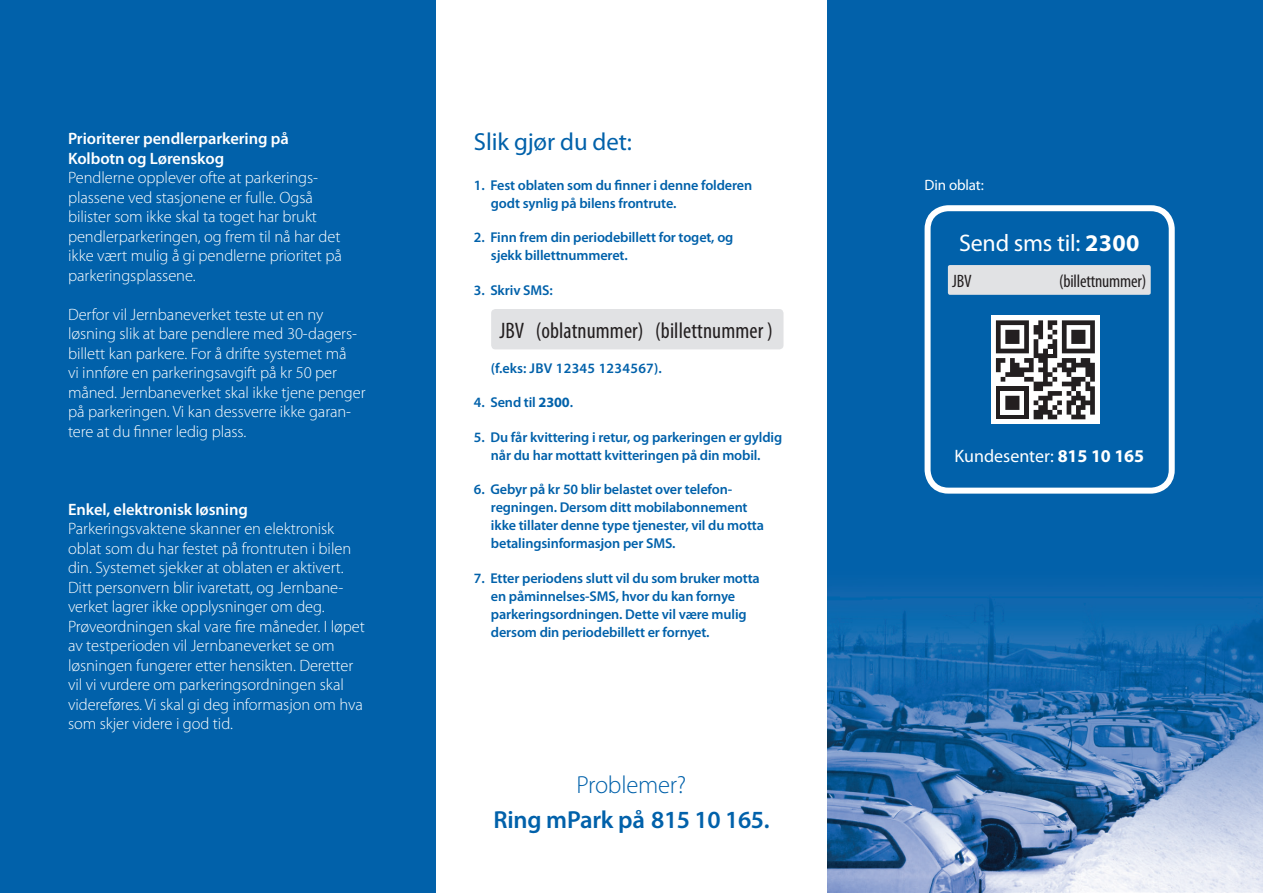
<style>
.page{position:relative;width:1263px;height:893px;background:#fff}
.page>*{position:absolute;margin:0;border:0;box-sizing:border-box;transform-origin:0 0}
.t1{font:600 24.75px/34.5px "Myriad Pro";letter-spacing:-.01em;color:#0161aa;text-align:center}
.t2{font:24.75px "Myriad Pro";letter-spacing:-.005em;color:#0161aa}
.t3{font:24px "Myriad Pro";letter-spacing:-.01em;color:#fff}
.t4{font:condensed 22.5px "Myriad Pro";letter-spacing:.005em;color:#231f20}
.t5{font:18px "Myriad Pro";color:#fff}
.t6{font:condensed 18px "Myriad Pro";letter-spacing:-.01em;color:#231f20}
.t7{font:300 16.5px/19.5px "Myriad Pro";letter-spacing:-.005em;color:#fff}
.t8{font:600 16.5px/19.5px "Myriad Pro";letter-spacing:-.005em;color:#fff}
.t9{font:15px "Myriad Pro";letter-spacing:-.01em;color:#fff}
.t10{font:600 14.25px/18px "Myriad Pro";letter-spacing:-.01em;color:#0161aa}
.t11{font:600 14.25px "Myriad Pro";letter-spacing:.02em;color:#0161aa}
.s1{font-weight:700}
.s2{font-weight:300}
</style>
<div class="page">
<div style="left:491px;top:309px;width:292px;height:40px;background:#e1e2e4;border-radius:4px"></div>
<img style="left:828px;top:0;width:435px;height:893px">
<div style="left:0;top:1px;width:435px;height:892px;background:#0161aa"></div>
<div style="left:927px;top:208px;width:245px;height:283px;background:#0161aa;border-radius:21px"></div>
<div style="left:924px;top:205px;width:251px;height:289px;border:6px solid #fff;border-radius:21px"></div>
<div style="left:948px;top:265px;width:203px;height:30px;background:#e1e2e4;border-radius:2px"></div>
<div style="left:991px;top:316px;width:108px;height:108px;background:#fff"></div>
<svg style="left:996px;top:320px;width:99px;height:99px"></svg>
<p class="t8" style="left:68px;top:128px;width:222px">Prioriterer pendlerparkering på<br>Kolbotn og Lørenskog</p>
<p class="t7" style="left:68px;top:168px;width:275px">Pendlerne opplever ofte at parkerings&shy;plassene ved stasjonene er fulle. Også bilister som ikke skal ta toget har brukt pendlerparkeringen, og frem til nå har det ikke vært mulig å gi pendlerne prioritet på parkeringsplassene.</p>
<p class="t7" style="left:68px;top:304px;width:299px">Derfor vil Jernbaneverket teste ut en ny løsning slik at bare pendlere med 30-dagers&shy;billett kan parkere. For å drifte systemet må<br>vi innføre en parkeringsavgift på kr 50 per måned. Jernbaneverket skal ikke tjene penger på parkeringen. Vi kan dessverre ikke garan&shy;tere at du finner ledig plass.</p>
<p class="t8" style="left:68px;top:499px;width:181px">Enkel, elektronisk løsning</p>
<p class="t7" style="left:68px;top:519px;width:298px">Parkeringsvaktene skanner en elektronisk oblat som du har festet på frontruten i bilen din. Systemet sjekker at oblaten er aktivert.<br>Ditt personvern blir ivaretatt, og Jernbane&shy;verket lagrer ikke opplysninger om deg.<br>Prøveordningen skal vare fire måneder. I løpet av testperioden vil Jernbaneverket se om løsningen fungerer etter hensikten. Deretter vil vi vurdere om parkeringsordningen skal videreføres. Vi skal gi deg informasjon om hva som skjer videre i god tid.</p>
<p class="t2" style="left:474px;top:127px;width:160px">Slik gjør du det:</p>
<p class="t10" style="left:491px;top:175px;width:263px;text-indent:-17px">1. Fest oblaten som du finner i denne folderen godt synlig på bilens frontrute.</p>
<p class="t10" style="left:491px;top:228px;width:244px;text-indent:-17px">2. Finn frem din periodebillett for toget, og sjekk billettnummeret.</p>
<p class="t10" style="left:474px;top:280px;width:80px">3. Skriv SMS:</p>
<p class="t4" style="left:499px;top:317px;width:275px">JBV (oblatnummer) (billettnummer )</p>
<p class="t11" style="left:491px;top:359px;width:172px">(f.eks: JBV 12345 1234567).</p>
<p class="t10" style="left:474px;top:393px;width:101px">4. Send til <span class="s1">2300</span>.</p>
<p class="t10" style="left:474px;top:427px;width:310px;text-align:center">5. Du får kvittering i retur, og parkeringen er gyldig når du har mottatt kvitteringen på din mobil.</p>
<p class="t10" style="left:491px;top:480px;width:275px;text-indent:-17px">6. Gebyr på kr 50 blir belastet over telefon&shy;regningen. Dersom ditt mobilabonnement ikke tillater denne type tjenester, vil du motta betalingsinformasjon per SMS.</p>
<p class="t10" style="left:491px;top:568px;width:270px;text-indent:-17px">7. Etter periodens slutt vil du som bruker motta en påminnelses-SMS, hvor du kan fornye parkeringsordningen. Dette vil være mulig dersom din periodebillett er fornyet.</p>
<p class="t1" style="left:493px;top:767px;width:278px"><span class="s2">Problemer?<br></span>Ring mPark på 815 10 165.</p>
<p class="t9" style="left:924px;top:176px;width:61px">Din oblat:</p>
<p class="t3" style="left:959px;top:228px;width:182px">Send sms til: <span class="s1">2300</span></p>
<p class="t6" style="left:952px;top:270px;width:21px">JBV</p>
<p class="t6" style="left:1059px;top:270px;width:89px">(billettnummer)</p>
<p class="t5" style="left:954px;top:444px;width:191px">Kundesenter: <span class="s1">815 10 165</span></p>
</div>
